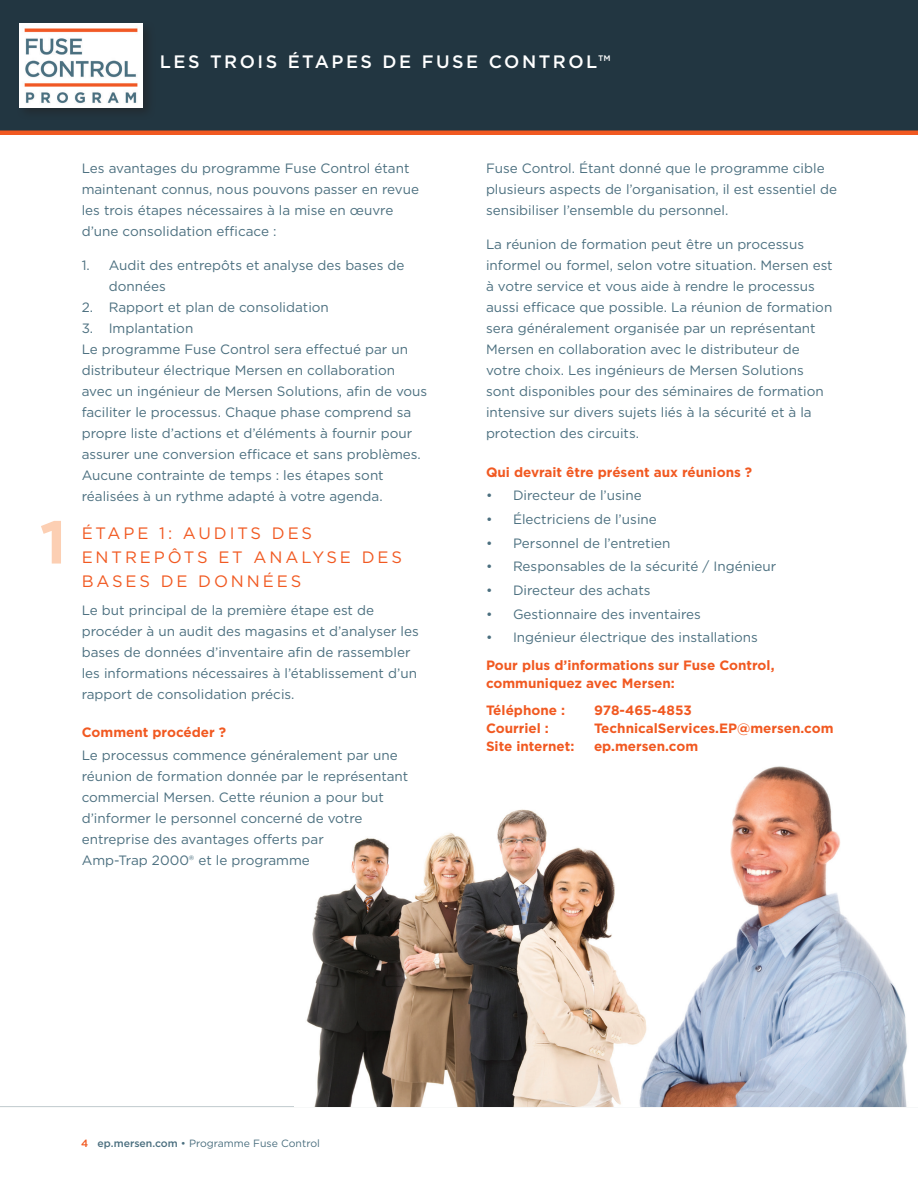
<style>
.page{position:relative;width:918px;height:1188px;background:#fff}
.page>*{position:absolute;margin:0;border:0;box-sizing:border-box;transform-origin:0 0}
.t1{font:700 108px "Gotham";color:#fccfb3}
.NEW_Page_Header{font:500 18px "Gotham";letter-spacing:.14em;color:#fff}
.NEW_Subhead{font:16.5px/24px "Gotham";letter-spacing:.175em;color:#f15921}
.NEW_Text{font:13.5px/21px "Gotham";color:#4b6f7f}
.NEW_Sub_subhead_Oran{font:700 13.5px/18px "Gotham";color:#f15921}
.t2{font:10.5px "Gotham";color:#4b6f7f}
.s1{font-weight:500;color:#f15921}
.s2{font-weight:500}
</style>
<div class="page">
<div style="left:0;top:0;width:918px;height:135px;background:#223641"></div>
<div style="left:0;top:130px;width:918px;height:5px;background:#f15921"></div>
<hr style="left:0;top:1106px;width:918px;height:1px;background:#c0cace">
<div style="left:16px;top:20px;width:140px;height:101px;background:#231f20;opacity:.5"></div>
<img style="left:19px;top:23px;width:123px;height:84px">
<img style="left:306px;top:766px;width:601px;height:340px">
<p class="NEW_Page_Header" style="left:160px;top:50px;width:452px">LES TROIS ÉTAPES DE FUSE CONTROL™</p>
<p class="t1" style="left:36px;top:487px;width:37px">1</p>
<p class="NEW_Text" style="left:82px;top:157px;width:339px">Les avantages du programme Fuse Control étant maintenant connus, nous pouvons passer en revue les trois étapes nécessaires à la mise en œuvre d’une consolidation efficace :</p>
<p class="NEW_Text" style="left:109px;top:255px;width:297px;text-indent:-27px">1. Audit des entrepôts et analyse des bases de données</p>
<p class="NEW_Text" style="left:82px;top:297px;width:249px">2. Rapport et plan de consolidation</p>
<p class="NEW_Text" style="left:82px;top:318px;width:113px">3. Implantation</p>
<p class="NEW_Text" style="left:82px;top:339px;width:347px">Le programme Fuse Control sera effectué par un distributeur électrique Mersen en collaboration avec un ingénieur de Mersen Solutions, afin de vous faciliter le processus. Chaque phase comprend sa propre liste d’actions et d’éléments à fournir pour assurer une conversion efficace et sans problèmes.<br>Aucune contrainte de temps : les étapes sont réalisées à un rythme adapté à votre agenda.</p>
<p class="NEW_Subhead" style="left:82px;top:521px;width:322px">ÉTAPE 1: AUDITS DES<br>ENTREPÔTS ET ANALYSE DES<br>BASES DE DONNÉES</p>
<p class="NEW_Text" style="left:82px;top:599px;width:339px">Le but principal de la première étape est de procéder à un audit des magasins et d’analyser les bases de données d’inventaire afin de rassembler les informations nécessaires à l’établissement d’un rapport de consolidation précis.</p>
<p class="NEW_Sub_subhead_Oran" style="left:82px;top:723px;width:146px">Comment procéder ?</p>
<p class="NEW_Text" style="left:82px;top:745px;width:328px">Le processus commence généralement par une réunion de formation donnée par le représentant commercial Mersen. Cette réunion a pour but d’informer le personnel concerné de votre entreprise des avantages offerts par<br>Amp-Trap 2000® et le programme</p>
<p class="NEW_Text" style="left:486px;top:157px;width:353px">Fuse Control. Étant donné que le programme cible plusieurs aspects de l’organisation, il est essentiel de sensibiliser l’ensemble du personnel.</p>
<p class="NEW_Text" style="left:486px;top:234px;width:348px">La réunion de formation peut être un processus informel ou formel, selon votre situation. Mersen est à votre service et vous aide à rendre le processus aussi efficace que possible. La réunion de formation sera généralement organisée par un représentant Mersen en collaboration avec le distributeur de votre choix. Les ingénieurs de Mersen Solutions sont disponibles pour des séminaires de formation intensive sur divers sujets liés à la sécurité et à la protection des circuits.</p>
<p class="NEW_Sub_subhead_Oran" style="left:486px;top:463px;width:268px">Qui devrait être présent aux réunions ?</p>
<p class="NEW_Text" style="left:486px;top:485px;width:157px">• Directeur de l’usine</p>
<p class="NEW_Text" style="left:486px;top:508px;width:172px">• Électriciens de l’usine</p>
<p class="NEW_Text" style="left:486px;top:532px;width:186px">• Personnel de l’entretien</p>
<p class="NEW_Text" style="left:486px;top:556px;width:292px">• Responsables de la sécurité / Ingénieur</p>
<p class="NEW_Text" style="left:486px;top:579px;width:166px">• Directeur des achats</p>
<p class="NEW_Text" style="left:486px;top:603px;width:216px">• Gestionnaire des inventaires</p>
<p class="NEW_Text" style="left:486px;top:627px;width:273px">• Ingénieur électrique des installations</p>
<p class="NEW_Sub_subhead_Oran" style="left:486px;top:656px;width:290px">Pour plus d’informations sur Fuse Control, communiquez avec Mersen:</p>
<p class="NEW_Sub_subhead_Oran" style="left:486px;top:701px;width:81px">Téléphone :</p>
<p class="NEW_Sub_subhead_Oran" style="left:594px;top:701px;width:99px">978-465-4853</p>
<p class="NEW_Sub_subhead_Oran" style="left:486px;top:719px;width:64px">Courriel :</p>
<p class="NEW_Sub_subhead_Oran" style="left:594px;top:719px;width:241px">TechnicalServices.EP@mersen.com</p>
<p class="NEW_Sub_subhead_Oran" style="left:486px;top:737px;width:90px">Site internet:</p>
<p class="NEW_Sub_subhead_Oran" style="left:594px;top:737px;width:106px">ep.mersen.com</p>
<p class="t2" style="left:81px;top:1137px;width:240px"><span class="s1">4</span> <span class="s2">ep.mersen.com</span> • Programme Fuse Control</p>
</div>
